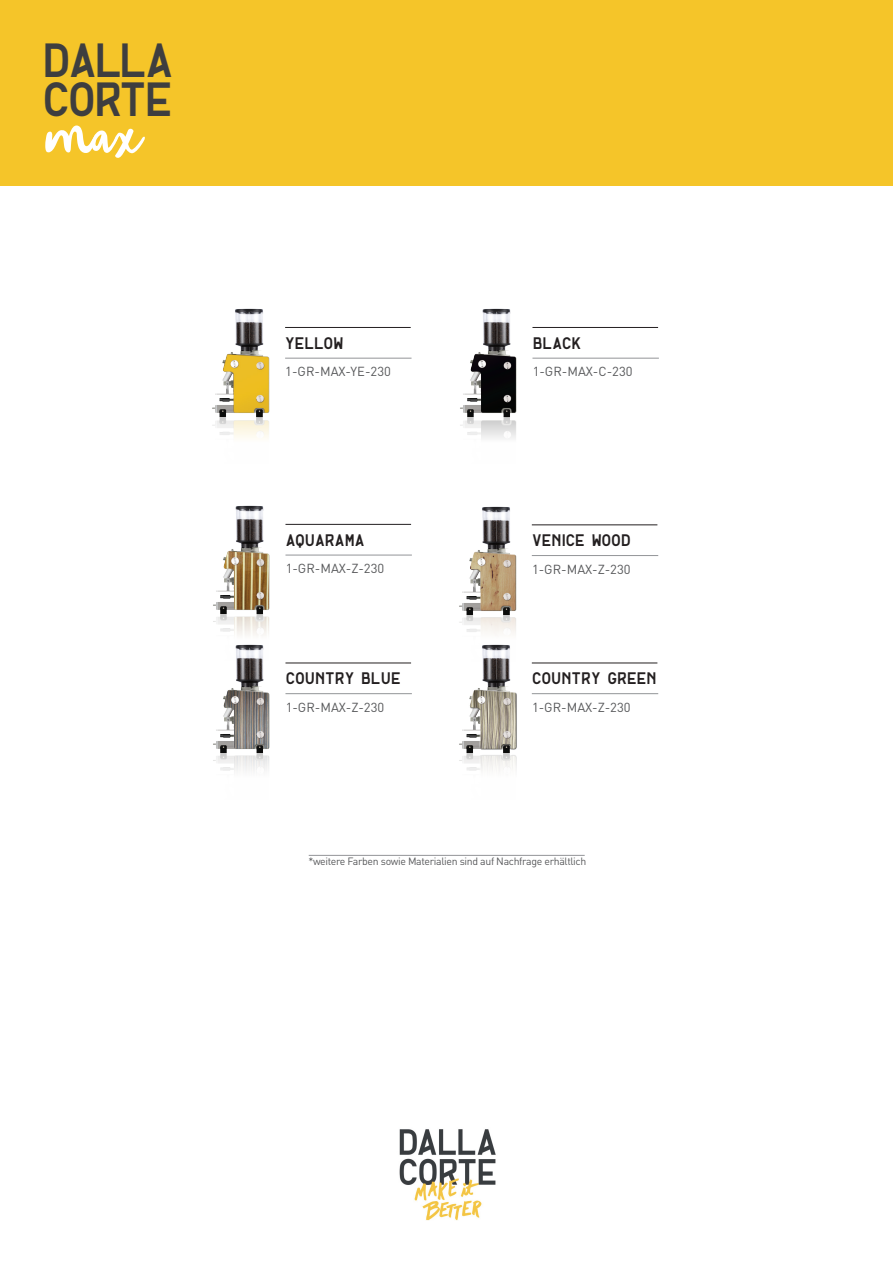
<style>
.page{position:relative;width:893px;height:1263px;background:#fff}
.page>*{position:absolute;margin:0;border:0;box-sizing:border-box;transform-origin:0 0}
.t1{font:600 condensed 46.5px/39px "Dalla Corte";letter-spacing:-.05em;color:#3e3e3f}
.t2{font:600 condensed 16.2px "Dalla Corte";color:#231f20}
.t3{font:12.9px "DINOT";color:#57585a}
.t4{font:10.5px "DIN Pro";letter-spacing:-.03em;color:#57585a}
</style>
<div class="page">
<div style="left:0;top:0;width:893px;height:185px;background:#f5c529"></div>
<img style="left:399px;top:1129px;width:97px;height:91px">
<img style="left:212px;top:417px;width:57px;height:21px">
<hr style="left:285px;top:327px;width:126px;height:1px;background:#231f20">
<hr style="left:285px;top:358px;width:127px;height:1px;background:#939598">
<img style="left:212px;top:308px;width:58px;height:109px">
<img style="left:460px;top:417px;width:56px;height:22px">
<hr style="left:532px;top:327px;width:126px;height:1px;background:#231f20">
<hr style="left:532px;top:358px;width:127px;height:1px;background:#939598">
<img style="left:460px;top:308px;width:57px;height:109px">
<img style="left:213px;top:614px;width:56px;height:21px">
<hr style="left:285px;top:524px;width:126px;height:1px;background:#231f20">
<hr style="left:285px;top:555px;width:127px;height:1px;background:#939598">
<img style="left:213px;top:505px;width:57px;height:109px">
<img style="left:459px;top:615px;width:57px;height:19px">
<hr style="left:532px;top:524px;width:125px;height:1px;background:#231f20">
<hr style="left:532px;top:555px;width:126px;height:1px;background:#939598">
<img style="left:459px;top:506px;width:58px;height:109px">
<img style="left:459px;top:753px;width:58px;height:18px">
<hr style="left:532px;top:662px;width:125px;height:1px;background:#231f20">
<hr style="left:532px;top:693px;width:126px;height:1px;background:#939598">
<img style="left:459px;top:644px;width:58px;height:109px">
<img style="left:213px;top:753px;width:56px;height:18px">
<hr style="left:285px;top:662px;width:126px;height:1px;background:#231f20">
<hr style="left:285px;top:693px;width:127px;height:1px;background:#939598">
<img style="left:213px;top:644px;width:57px;height:109px">
<svg style="left:45px;top:125px;width:100px;height:33px"></svg>
<hr style="left:309px;top:855px;width:276px;height:1px;background:#939598">
<h1 class="t1" style="left:43px;top:43px;width:132px">DALLA<br>CORTE</h1>
<p class="t2" style="left:285px;top:335px;width:60px">YELLOW</p>
<p class="t3" style="left:285px;top:362px;width:107px">1-GR-MAX-YE-230</p>
<p class="t2" style="left:533px;top:335px;width:50px">BLACK</p>
<p class="t3" style="left:533px;top:362px;width:101px">1-GR-MAX-C-230</p>
<p class="t2" style="left:286px;top:532px;width:80px">AQUARAMA</p>
<p class="t3" style="left:286px;top:559px;width:100px">1-GR-MAX-Z-230</p>
<p class="t2" style="left:532px;top:533px;width:100px">VENICE WOOD</p>
<p class="t3" style="left:532px;top:559px;width:100px">1-GR-MAX-Z-230</p>
<p class="t2" style="left:286px;top:671px;width:117px">COUNTRY BLUE</p>
<p class="t3" style="left:286px;top:697px;width:100px">1-GR-MAX-Z-230</p>
<p class="t2" style="left:532px;top:671px;width:126px">COUNTRY GREEN</p>
<p class="t3" style="left:532px;top:697px;width:100px">1-GR-MAX-Z-230</p>
<p class="t4" style="left:308px;top:853px;width:280px">*weitere Farben sowie Materialien sind auf Nachfrage erhältlich</p>
</div>
